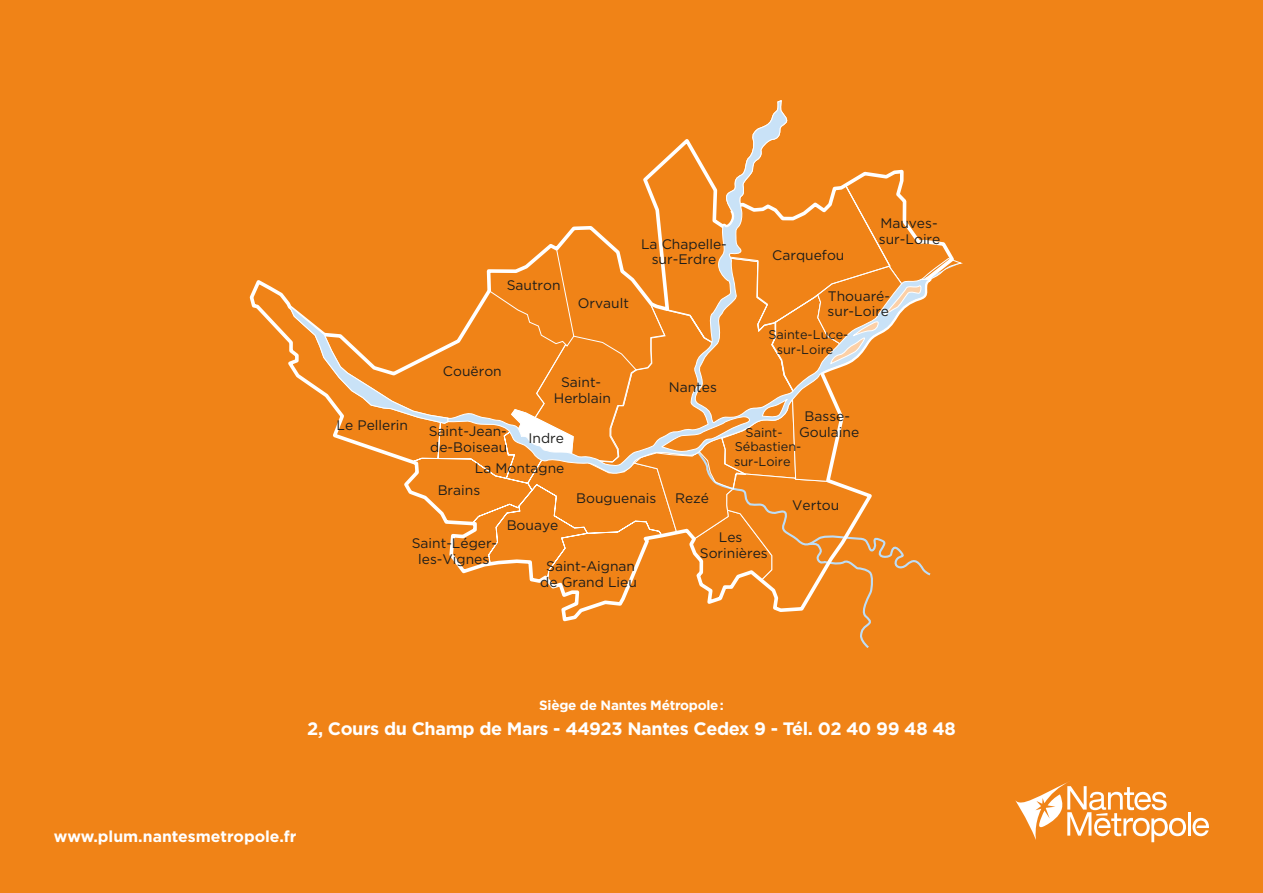
<style>
.page{position:relative;width:1263px;height:893px;background:#f08317}
.page>*{position:absolute;margin:0;border:0;box-sizing:border-box;transform-origin:0 0}
.t1{font:700 18px "Gotham";letter-spacing:-.02em;color:#fff}
.t2{font:700 15.75px "Gotham";color:#fff}
.t3{font:13.8px/15.8px "Gotham";color:#1d1d1b}
.t4{font:700 13.5px "Gotham";letter-spacing:-.02em;color:#fff}
.t5{font:12.75px/14.5px "Gotham";color:#1d1d1b;text-align:center}
.s1{font-size:12.75px}
</style>
<div class="page">
<hr style="left:1188px;top:812px;width:3px;height:24px;background:#fff">
<svg style="left:1192px;top:818px;width:17px;height:18px"></svg>
<svg style="left:1015px;top:782px;width:171px;height:60px"></svg>
<svg style="left:252px;top:140px;width:710px;height:479px"></svg>
<p class="t3" style="left:337px;top:417px;width:73px">Le Pellerin</p>
<p class="t3" style="left:507px;top:277px;width:55px">Sautron</p>
<p class="t3" style="left:578px;top:295px;width:53px">Orvault</p>
<p class="t3" style="left:641px;top:236px;width:87px;text-align:center">La Chapelle&shy;sur-Erdre</p>
<p class="t3" style="left:443px;top:363px;width:60px">Couëron</p>
<p class="t3" style="left:429px;top:423px;width:80px">Saint-Jean&shy;de-Boiseau</p>
<p class="t3" style="left:561px;top:374px;width:42px">Saint-</p>
<p class="t3" style="left:669px;top:378px;width:50px">Nantes</p>
<p class="t3" style="left:554px;top:390px;width:59px">Herblain</p>
<p class="t3" style="left:528px;top:430px;width:37px">Indre</p>
<p class="t3" style="left:475px;top:460px;width:91px">La Montagne</p>
<p class="t3" style="left:438px;top:482px;width:44px">Brains</p>
<p class="t3" style="left:576px;top:490px;width:82px">Bouguenais</p>
<p class="t3" style="left:675px;top:490px;width:36px">Rezé</p>
<p class="t3" style="left:879px;top:215px;width:63px">Mauves&shy;sur-Loire</p>
<p class="t3" style="left:772px;top:247px;width:74px">Carquefou</p>
<p class="t3" style="left:828px;top:288px;width:64px">Thouaré&shy;sur-Loire</p>
<p class="t5" style="left:768px;top:327px;width:82px">Sainte-Luce&shy;sur-Loire</p>
<p class="t3" style="left:745px;top:408px;width:115px;text-indent:59px">Basse-<br><span class="s1">Saint-</span> Goulaine</p>
<p class="t5" style="left:734px;top:439px;width:69px;text-align:left">Sébastien&shy;sur-Loire</p>
<p class="t3" style="left:792px;top:497px;width:49px">Vertou</p>
<p class="t3" style="left:412px;top:535px;width:87px;text-align:center">Saint-Léger&shy;les-Vignes</p>
<p class="t3" style="left:507px;top:517px;width:53px">Bouaye</p>
<p class="t3" style="left:540px;top:558px;width:98px;text-align:center">Saint-Aignan de Grand Lieu</p>
<p class="t3" style="left:700px;top:529px;width:69px;text-align:center">Les<br>Sorinières</p>
<p class="t4" style="left:539px;top:696px;width:186px">Siège de Nantes Métropole :</p>
<h1 class="t1" style="left:307px;top:717px;width:650px">2, Cours du Champ de Mars - 44923 Nantes Cedex 9 - Tél. 02 40 99 48 48</h1>
<p class="t2" style="left:54px;top:826px;width:244px">www.plum.nantesmetropole.fr</p>
</div>
